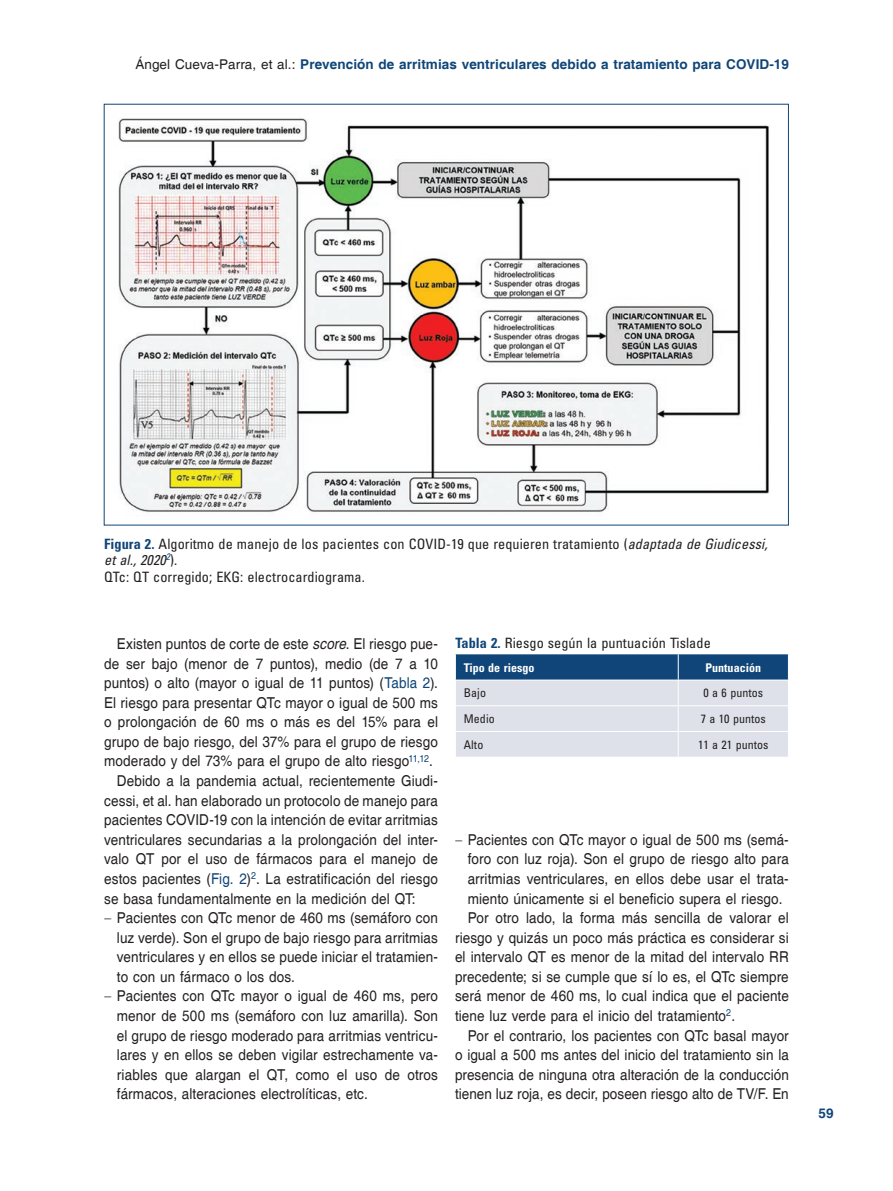
<style>
.page{position:relative;width:893px;height:1191px;background:#fff}
.page>*{position:absolute;margin:0;border:0;box-sizing:border-box;transform-origin:0 0}
.t1{font:15px "Helvetica";letter-spacing:.01em;color:#231f20;scale:.9 1}
.t2{font:condensed 14.25px/16.5px "Univers LT Std";letter-spacing:.005em;color:#231f20}
.t3{font:700 13.5px "Helvetica";letter-spacing:.005em;color:#0f4578}
.t4{font:700 13.5px "Helvetica LT Std";color:#0f4578}
.t5{font:condensed 12px "Univers LT Std";letter-spacing:.005em;color:#231f20}
.t6{font:700 condensed 12px "Univers LT Std";letter-spacing:.005em;color:#fff}
.s1{font-weight:400;color:#231f20}
.s2{font-weight:700;color:#0f4578}
.s3{font-style:italic}
.s4{color:#0f4578}
</style>
<div class="page">
<svg style="left:455px;top:654px;width:334px;height:103px;background:#aebccf"></svg>
<hr style="left:455px;top:679px;width:223px;height:1px;background:#fff">
<hr style="left:678px;top:679px;width:111px;height:1px;background:#fff">
<img style="left:118px;top:118px;width:652px;height:395px">
<p class="t3" style="left:135px;top:56px;width:655px"><span class="s1">Ángel Cueva-Parra, et al.:</span> Prevención de arritmias ventriculares debido a tratamiento para COVID-19</p>
<p class="t2" style="left:104px;top:535px;width:665px"><span class="s2">Figura 2.</span> Algoritmo de manejo de los pacientes con COVID-19 que requieren tratamiento (<span class="s3">adaptada de Giudicessi, et al., 2020</span><sup>2</sup>).<br>QTc: QT corregido; EKG: electrocardiograma.</p>
<p class="t1" style="left:117px;top:635px;width:358px">Existen puntos de corte de este <span class="s3">score</span>. El riesgo pue-</p>
<p class="t1" style="left:104px;top:654px;width:372px">de ser bajo (menor de 7 puntos), medio (de 7 a 10</p>
<p class="t1" style="left:104px;top:674px;width:372px">puntos) o alto (mayor o igual de 11 puntos) (<span class="s4">Tabla 2</span>).</p>
<p class="t1" style="left:104px;top:693px;width:372px">El riesgo para presentar QTc mayor o igual de 500 ms</p>
<p class="t1" style="left:104px;top:713px;width:372px">o prolongación de 60 ms o más es del 15% para el</p>
<p class="t1" style="left:104px;top:733px;width:372px">grupo de bajo riesgo, del 37% para el grupo de riesgo</p>
<p class="t1" style="left:104px;top:752px;width:367px">moderado y del 73% para el grupo de alto riesgo<sup>11,12</sup>.</p>
<p class="t1" style="left:117px;top:772px;width:358px">Debido a la pandemia actual, recientemente Giudi-</p>
<p class="t1" style="left:104px;top:791px;width:372px">cessi, et al. han elaborado un protocolo de manejo para</p>
<p class="t1" style="left:104px;top:811px;width:372px">pacientes COVID-19 con la intención de evitar arritmias</p>
<p class="t1" style="left:104px;top:831px;width:372px">ventriculares secundarias a la prolongación del inter-</p>
<p class="t1" style="left:104px;top:850px;width:372px">valo QT por el uso de fármacos para el manejo de</p>
<p class="t1" style="left:104px;top:870px;width:372px">estos pacientes (<span class="s4">Fig. 2</span>)<sup>2</sup>. La estratificación del riesgo</p>
<p class="t1" style="left:104px;top:889px;width:348px">se basa fundamentalmente en la medición del QT:</p>
<p class="t1" style="left:117px;top:909px;width:358px">Pacientes con QTc menor de 460 ms (semáforo con</p>
<p class="t1" style="left:117px;top:928px;width:358px">luz verde). Son el grupo de bajo riesgo para arritmias</p>
<p class="t1" style="left:117px;top:948px;width:358px">ventriculares y en ellos se puede iniciar el tratamien-</p>
<p class="t1" style="left:117px;top:968px;width:199px">to con un fármaco o los dos.</p>
<p class="t1" style="left:117px;top:987px;width:358px">Pacientes con QTc mayor o igual de 460 ms, pero</p>
<p class="t1" style="left:117px;top:1007px;width:358px">menor de 500 ms (semáforo con luz amarilla). Son</p>
<p class="t1" style="left:117px;top:1026px;width:358px">el grupo de riesgo moderado para arritmias ventricu-</p>
<p class="t1" style="left:117px;top:1046px;width:358px">lares y en ellos se deben vigilar estrechamente va-</p>
<p class="t1" style="left:117px;top:1065px;width:358px">riables que alargan el QT, como el uso de otros</p>
<p class="t1" style="left:117px;top:1085px;width:280px">fármacos, alteraciones electrolíticas, etc.</p>
<p class="t2" style="left:455px;top:635px;width:257px"><span class="s2">Tabla 2.</span> Riesgo según la puntuación Tislade</p>
<p class="t6" style="left:464px;top:660px;width:72px">Tipo de riesgo</p>
<p class="t6" style="left:705px;top:660px;width:57px">Puntuación</p>
<p class="t5" style="left:464px;top:685px;width:24px">Bajo</p>
<p class="t5" style="left:703px;top:685px;width:61px">0 a 6 puntos</p>
<p class="t5" style="left:464px;top:711px;width:32px">Medio</p>
<p class="t5" style="left:701px;top:711px;width:67px">7 a 10 puntos</p>
<p class="t5" style="left:464px;top:737px;width:21px">Alto</p>
<p class="t5" style="left:698px;top:737px;width:72px">11 a 21 puntos</p>
<p class="t1" style="left:468px;top:831px;width:358px">Pacientes con QTc mayor o igual de 500 ms (semá-</p>
<p class="t1" style="left:468px;top:850px;width:358px">foro con luz roja). Son el grupo de riesgo alto para</p>
<p class="t1" style="left:468px;top:870px;width:358px">arritmias ventriculares, en ellos debe usar el trata-</p>
<p class="t1" style="left:468px;top:889px;width:351px">miento únicamente si el beneficio supera el riesgo.</p>
<p class="t1" style="left:468px;top:909px;width:358px">Por otro lado, la forma más sencilla de valorar el</p>
<p class="t1" style="left:455px;top:928px;width:372px">riesgo y quizás un poco más práctica es considerar si</p>
<p class="t1" style="left:455px;top:948px;width:372px">el intervalo QT es menor de la mitad del intervalo RR</p>
<p class="t1" style="left:455px;top:968px;width:372px">precedente; si se cumple que sí lo es, el QTc siempre</p>
<p class="t1" style="left:455px;top:987px;width:372px">será menor de 460 ms, lo cual indica que el paciente</p>
<p class="t1" style="left:455px;top:1007px;width:313px">tiene luz verde para el inicio del tratamiento<sup>2</sup>.</p>
<p class="t1" style="left:468px;top:1026px;width:358px">Por el contrario, los pacientes con QTc basal mayor</p>
<p class="t1" style="left:455px;top:1046px;width:372px">o igual a 500 ms antes del inicio del tratamiento sin la</p>
<p class="t1" style="left:455px;top:1065px;width:372px">presencia de ninguna otra alteración de la conducción</p>
<p class="t1" style="left:455px;top:1085px;width:372px">tienen luz roja, es decir, poseen riesgo alto de TV/F. En</p>
<p class="t4" style="left:819px;top:1104px;width:17px">59</p>
</div>
